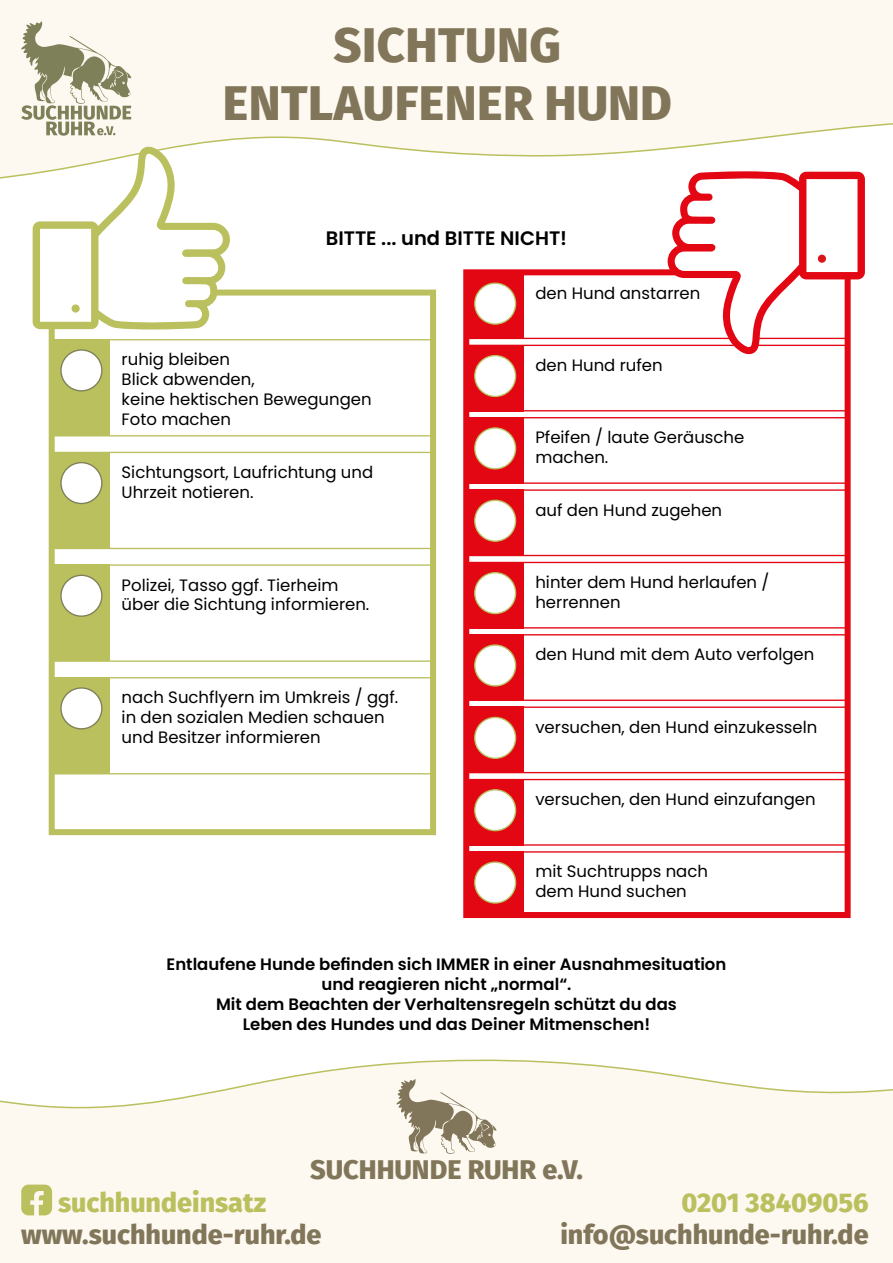
<style>
.page{position:relative;width:893px;height:1263px;background:#fff}
.page>*{position:absolute;margin:0;border:0;box-sizing:border-box;transform-origin:0 0}
.t1{font:800 48.6px/58.3px "Fira Sans";letter-spacing:.01em;color:#817659;text-align:center}
.t2{font:800 27px "Fira Sans";color:#817659}
.t3{font:800 27px "Fira Sans";color:#bac05e}
.t4{font:600 19.5px "Poppins";color:#000}
.t5{font:16.5px/19.8px "Poppins";color:#000}
.t6{font:600 16.5px/19.8px "Poppins";color:#000;text-align:center}
</style>
<div class="page">
<div style="left:49px;top:290px;width:387px;height:545px;border:6px solid #bac05e"></div>
<div style="left:463px;top:269px;width:388px;height:649px;border:6px solid #e30613"></div>
<svg style="left:0;top:0;width:893px;height:179px"></svg>
<svg style="left:0;top:1059px;width:893px;height:204px"></svg>
<svg style="left:21px;top:21px;width:110px;height:115px"></svg>
<svg style="left:396px;top:1079px;width:101px;height:75px"></svg>
<svg style="left:21px;top:1184px;width:31px;height:31px"></svg>
<svg style="left:33px;top:144px;width:197px;height:185px"></svg>
<div style="left:72px;top:304px;width:8px;height:9px;background:#bac05e;border-radius:50%"></div>
<div style="left:51px;top:339px;width:383px;height:97px;border:1px solid #bac05e"></div>
<div style="left:53px;top:339px;width:57px;height:97px;background:#bac05e"></div>
<div style="left:61px;top:350px;width:41px;height:41px;background:#fff;border-radius:50%"></div>
<div style="left:60px;top:349px;width:43px;height:42px;border:1px solid #7d8058;border-radius:50%"></div>
<div style="left:465px;top:272px;width:383px;height:67px;border:1px solid #e30613"></div>
<div style="left:466px;top:272px;width:58px;height:67px;background:#e30613"></div>
<div style="left:475px;top:283px;width:41px;height:41px;background:#fff;border-radius:50%"></div>
<div style="left:474px;top:283px;width:42px;height:42px;border:1px solid #bac05e;border-radius:50%"></div>
<div style="left:465px;top:345px;width:383px;height:66px;border:1px solid #e30613"></div>
<div style="left:466px;top:345px;width:58px;height:66px;background:#e30613"></div>
<div style="left:475px;top:356px;width:41px;height:40px;background:#fff;border-radius:50%"></div>
<div style="left:474px;top:355px;width:42px;height:42px;border:1px solid #bac05e;border-radius:50%"></div>
<div style="left:465px;top:417px;width:383px;height:67px;border:1px solid #e30613"></div>
<div style="left:466px;top:417px;width:58px;height:67px;background:#e30613"></div>
<div style="left:475px;top:428px;width:41px;height:41px;background:#fff;border-radius:50%"></div>
<div style="left:474px;top:427px;width:42px;height:42px;border:1px solid #bac05e;border-radius:50%"></div>
<div style="left:465px;top:489px;width:383px;height:67px;border:1px solid #e30613"></div>
<div style="left:466px;top:489px;width:58px;height:67px;background:#e30613"></div>
<div style="left:475px;top:500px;width:41px;height:41px;background:#fff;border-radius:50%"></div>
<div style="left:474px;top:500px;width:42px;height:42px;border:1px solid #bac05e;border-radius:50%"></div>
<div style="left:465px;top:562px;width:383px;height:66px;border:1px solid #e30613"></div>
<div style="left:466px;top:562px;width:58px;height:66px;background:#e30613"></div>
<div style="left:475px;top:573px;width:41px;height:40px;background:#fff;border-radius:50%"></div>
<div style="left:474px;top:572px;width:42px;height:42px;border:1px solid #bac05e;border-radius:50%"></div>
<div style="left:465px;top:634px;width:383px;height:67px;border:1px solid #e30613"></div>
<div style="left:466px;top:634px;width:58px;height:67px;background:#e30613"></div>
<div style="left:475px;top:645px;width:41px;height:41px;background:#fff;border-radius:50%"></div>
<div style="left:474px;top:644px;width:42px;height:43px;border:1px solid #bac05e;border-radius:50%"></div>
<div style="left:465px;top:706px;width:383px;height:67px;border:1px solid #e30613"></div>
<div style="left:466px;top:706px;width:58px;height:67px;background:#e30613"></div>
<div style="left:475px;top:717px;width:41px;height:41px;background:#fff;border-radius:50%"></div>
<div style="left:474px;top:717px;width:42px;height:42px;border:1px solid #bac05e;border-radius:50%"></div>
<div style="left:465px;top:779px;width:383px;height:67px;border:1px solid #e30613"></div>
<div style="left:466px;top:779px;width:58px;height:67px;background:#e30613"></div>
<div style="left:475px;top:790px;width:41px;height:41px;background:#fff;border-radius:50%"></div>
<div style="left:474px;top:789px;width:42px;height:42px;border:1px solid #bac05e;border-radius:50%"></div>
<div style="left:465px;top:851px;width:383px;height:67px;border:1px solid #e30613"></div>
<div style="left:466px;top:851px;width:58px;height:67px;background:#e30613"></div>
<div style="left:475px;top:862px;width:41px;height:41px;background:#fff;border-radius:50%"></div>
<div style="left:474px;top:861px;width:42px;height:43px;border:1px solid #bac05e;border-radius:50%"></div>
<div style="left:51px;top:452px;width:383px;height:97px;border:1px solid #bac05e"></div>
<div style="left:53px;top:452px;width:57px;height:96px;background:#bac05e"></div>
<div style="left:61px;top:463px;width:41px;height:40px;background:#fff;border-radius:50%"></div>
<div style="left:60px;top:462px;width:43px;height:42px;border:1px solid #7d8058;border-radius:50%"></div>
<div style="left:51px;top:564px;width:383px;height:98px;border:1px solid #bac05e"></div>
<div style="left:53px;top:564px;width:57px;height:97px;background:#bac05e"></div>
<div style="left:61px;top:575px;width:41px;height:41px;background:#fff;border-radius:50%"></div>
<div style="left:60px;top:575px;width:43px;height:42px;border:1px solid #7d8058;border-radius:50%"></div>
<div style="left:51px;top:677px;width:383px;height:97px;border:1px solid #bac05e"></div>
<div style="left:53px;top:677px;width:57px;height:97px;background:#bac05e"></div>
<div style="left:61px;top:688px;width:41px;height:41px;background:#fff;border-radius:50%"></div>
<div style="left:60px;top:687px;width:43px;height:42px;border:1px solid #7d8058;border-radius:50%"></div>
<svg style="left:668px;top:171px;width:197px;height:186px"></svg>
<div style="left:818px;top:255px;width:8px;height:8px;background:#d91517;border-radius:50%"></div>
<h1 class="t1" style="left:223px;top:12px;width:450px">SICHTUNG<br>ENTLAUFENER HUND</h1>
<p class="t4" style="left:326px;top:227px;width:243px">BITTE ... und BITTE NICHT!</p>
<p class="t5" style="left:122px;top:350px;width:252px">ruhig bleiben<br>Blick abwenden,<br>keine hektischen Bewegungen<br>Foto machen</p>
<p class="t5" style="left:122px;top:462px;width:253px">Sichtungsort, Laufrichtung und<br>Uhrzeit notieren.</p>
<p class="t5" style="left:122px;top:575px;width:249px">Polizei, Tasso ggf. Tierheim über die Sichtung informieren.</p>
<p class="t5" style="left:122px;top:688px;width:278px">nach Suchflyern im Umkreis / ggf. in den sozialen Medien schauen und Besitzer informieren</p>
<p class="t5" style="left:535px;top:283px;width:167px">den Hund anstarren</p>
<p class="t5" style="left:535px;top:355px;width:129px">den Hund rufen</p>
<p class="t5" style="left:535px;top:428px;width:210px">Pfeifen / laute Geräusche machen.</p>
<p class="t5" style="left:535px;top:500px;width:188px">auf den Hund zugehen</p>
<p class="t5" style="left:535px;top:572px;width:236px">hinter dem Hund herlaufen / herrennen</p>
<p class="t5" style="left:535px;top:645px;width:280px">den Hund mit dem Auto verfolgen</p>
<p class="t5" style="left:535px;top:717px;width:284px">versuchen, den Hund einzukesseln</p>
<p class="t5" style="left:535px;top:789px;width:282px">versuchen, den Hund einzufangen</p>
<p class="t5" style="left:535px;top:862px;width:174px">mit Suchtrupps nach dem Hund suchen</p>
<p class="t6" style="left:167px;top:955px;width:561px">Entlaufene Hunde befinden sich IMMER in einer Ausnahmesituation und reagieren nicht „normal“.<br>Mit dem Beachten der Verhaltensregeln schützt du das<br>Leben des Hundes und das Deiner Mitmenschen!</p>
<h2 class="t2" style="left:310px;top:1146px;width:274px">SUCHHUNDE RUHR e.V.</h2>
<h2 class="t3" style="left:58px;top:1179px;width:209px">suchhundeinsatz</h2>
<h2 class="t2" style="left:21px;top:1211px;width:302px">www.suchhunde-ruhr.de</h2>
<h2 class="t3" style="left:681px;top:1179px;width:189px">0201 38409056</h2>
<h2 class="t2" style="left:560px;top:1211px;width:310px">info@suchhunde-ruhr.de</h2>
</div>
